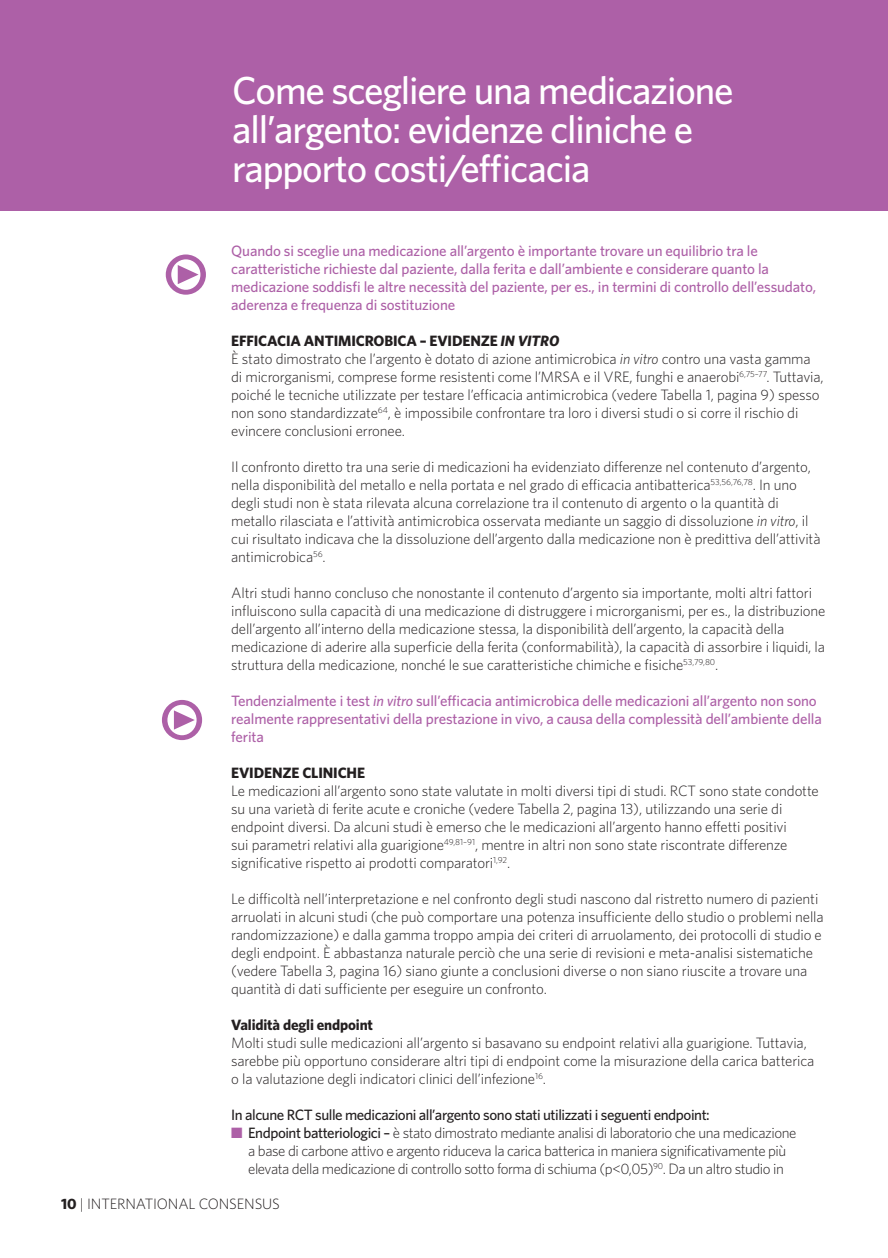
<style>
.page{position:relative;width:888px;height:1258px;background:#fff}
.page>*{position:absolute;margin:0;border:0;box-sizing:border-box;transform-origin:0 0}
.t1{font:54px "Meta Pro";color:#ad60a7}
.t2{font:500 39px/39px "Whitney";letter-spacing:-.03em;color:#fff}
.t3{font:300 15px/18px "Whitney";letter-spacing:-.01em;color:#231f20}
.t4{font:500 15px/18px "Whitney";letter-spacing:-.01em;color:#ad60a7}
.t5{font:300 15px/18px "Whitney";letter-spacing:-.03em;color:#231f20;text-align:center}
.t6{font:500 15px "Whitney";letter-spacing:-.03em;color:#231f20}
.t7{font:700 15px "Whitney";letter-spacing:-.01em;color:#231f20}
.s1{font-weight:700}
.s2{font-weight:700;font-style:italic}
.s3{font-style:italic}
.s4{color:#ad60a7}
.s5{font-weight:500}
</style>
<div class="page">
<div style="left:0;top:0;width:888px;height:211px;background:#ad60a7"></div>
<h1 class="t1" style="left:163px;top:234px;width:47px">•</h1>
<h1 class="t1" style="left:159px;top:680px;width:47px">•</h1>
<h2 class="t2" style="left:232px;top:70px;width:503px">Come scegliere una medicazione all’argento: evidenze cliniche e rapporto costi/efficacia</h2>
<p class="t4" style="left:231px;top:241px;width:586px">Quando si sceglie una medicazione all’argento è importante trovare un equilibrio tra le caratteristiche richieste dal paziente, dalla ferita e dall’ambiente e considerare quanto la medicazione soddisfi le altre necessità del paziente, per es., in termini di controllo dell’essudato, aderenza e frequenza di sostituzione</p>
<p class="t3" style="left:231px;top:332px;width:594px"><span class="s1">EFFICACIA ANTIMICROBICA – EVIDENZE</span> <span class="s2">IN VITRO<br></span>È stato dimostrato che l’argento è dotato di azione antimicrobica <span class="s3">in vitro</span> contro una vasta gamma di microrganismi, comprese forme resistenti come l’MRSA e il VRE, funghi e anaerobi<sup>6,75–77</sup>. Tuttavia, poiché le tecniche utilizzate per testare l’efficacia antimicrobica (vedere Tabella 1, pagina 9) spesso non sono standardizzate<sup>64</sup>, è impossibile confrontare tra loro i diversi studi o si corre il rischio di evincere conclusioni erronee.</p>
<p class="t3" style="left:231px;top:458px;width:591px">Il confronto diretto tra una serie di medicazioni ha evidenziato differenze nel contenuto d’argento, nella disponibilità del metallo e nella portata e nel grado di efficacia antibatterica<sup>53,56,76,78</sup>. In uno degli studi non è stata rilevata alcuna correlazione tra il contenuto di argento o la quantità di metallo rilasciata e l’attività antimicrobica osservata mediante un saggio di dissoluzione <span class="s3">in vitro</span>, il cui risultato indicava che la dissoluzione dell’argento dalla medicazione non è predittiva dell’attività antimicrobica<sup>56</sup>.</p>
<p class="t3" style="left:231px;top:584px;width:596px">Altri studi hanno concluso che nonostante il contenuto d’argento sia importante, molti altri fattori influiscono sulla capacità di una medicazione di distruggere i microrganismi, per es., la distribuzione dell’argento all’interno della medicazione stessa, la disponibilità dell’argento, la capacità della medicazione di aderire alla superficie della ferita (conformabilità), la capacità di assorbire i liquidi, la struttura della medicazione, nonché le sue caratteristiche chimiche e fisiche<sup>53,79,80</sup>.</p>
<p class="t4" style="left:231px;top:691px;width:592px">Tendenzialmente i test <span class="s3">in vitro</span> sull’efficacia antimicrobica delle medicazioni all’argento non sono realmente rappresentativi della prestazione in vivo, a causa della complessità dell’ambiente della ferita</p>
<p class="t7" style="left:231px;top:764px;width:135px">EVIDENZE CLINICHE</p>
<p class="t3" style="left:231px;top:782px;width:589px">Le medicazioni all’argento sono state valutate in molti diversi tipi di studi. RCT sono state condotte su una varietà di ferite acute e croniche (vedere Tabella 2, pagina 13), utilizzando una serie di endpoint diversi. Da alcuni studi è emerso che le medicazioni all’argento hanno effetti positivi<br>sui parametri relativi alla guarigione<sup>49,81–91</sup>, mentre in altri non sono state riscontrate differenze significative rispetto ai prodotti comparatori<sup>1,92</sup>.</p>
<p class="t3" style="left:231px;top:890px;width:594px">Le difficoltà nell’interpretazione e nel confronto degli studi nascono dal ristretto numero di pazienti arruolati in alcuni studi (che può comportare una potenza insufficiente dello studio o problemi nella randomizzazione) e dalla gamma troppo ampia dei criteri di arruolamento, dei protocolli di studio e degli endpoint. È abbastanza naturale perciò che una serie di revisioni e meta-analisi sistematiche (vedere Tabella 3, pagina 16) siano giunte a conclusioni diverse o non siano riuscite a trovare una quantità di dati sufficiente per eseguire un confronto.</p>
<p class="t7" style="left:231px;top:1016px;width:143px">Validità degli endpoint</p>
<p class="t3" style="left:231px;top:1034px;width:585px">Molti studi sulle medicazioni all’argento si basavano su endpoint relativi alla guarigione. Tuttavia, sarebbe più opportuno considerare altri tipi di endpoint come la misurazione della carica batterica o la valutazione degli indicatori clinici dell’infezione<sup>16</sup>.</p>
<p class="t6" style="left:231px;top:1106px;width:480px">In alcune RCT sulle medicazioni all’argento sono stati utilizzati i seguenti endpoint:</p>
<p class="t5" style="left:231px;top:1124px;width:567px"><span class="s4">■</span> <span class="s5">Endpoint batteriologici –</span> è stato dimostrato mediante analisi di laboratorio che una medicazione a base di carbone attivo e argento riduceva la carica batterica in maniera significativamente più elevata della medicazione di controllo sotto forma di schiuma (p&lt;0,05)<sup>90</sup>. Da un altro studio in</p>
<p class="t3" style="left:61px;top:1195px;width:220px"><span class="s1">10</span> | INTERNATIONAL CONSENSUS</p>
</div>
